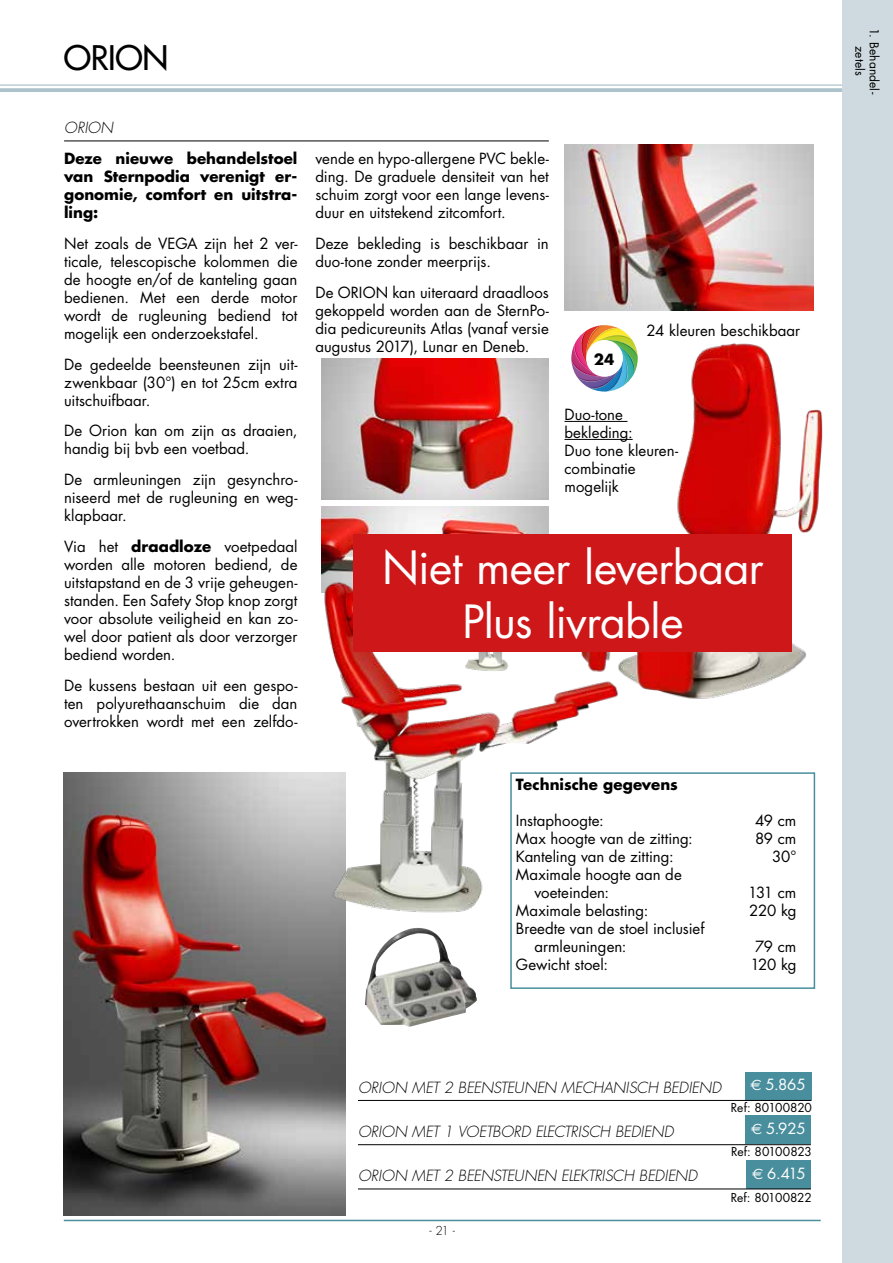
<style>
.page{position:relative;width:893px;height:1263px;background:#fff}
.page>*{position:absolute;margin:0;border:0;box-sizing:border-box;transform-origin:0 0}
.t1{font:44.55px/53.6px "Futura Std";letter-spacing:-.015em;color:#fff;text-align:center}
.t2{font:500 33px "Futura Std";letter-spacing:-.01em;color:#000}
.t3{font:15px/18px "Futura Std";color:#000;text-align:justify}
.t4{font:italic 300 15px "Futura Std";letter-spacing:-.005em;color:#000}
.t5{font:700 15px/18px "Futura Std";letter-spacing:.005em;color:#000;text-align:justify}
.t6{font:15px "Futura Std";letter-spacing:-.015em;color:#fff}
.t7{font:12px/14.4px "Futura Std";letter-spacing:.005em;color:#000;text-align:center}
.t8{font:300 12px "Futura Std";color:#000}
.s1{font-weight:700}
.s2{font-family:"Euro Sans"}
</style>
<div class="page">
<hr style="left:64px;top:1220px;width:757px;height:1px;background:#498e9c">
<div style="left:842px;top:0;width:51px;height:1263px;background:#cedae0"></div>
<svg style="left:571px;top:325px;width:49px;height:44px"></svg>
<hr style="left:0;top:84px;width:842px;height:2px;background:#acc3cb">
<svg style="left:0;top:88px;width:842px;height:4px;background:#b0c6ce"></svg>
<img style="left:64px;top:772px;width:282px;height:443px">
<img style="left:564px;top:145px;width:250px;height:166px">
<img style="left:573px;top:329px;width:250px;height:370px">
<div style="left:510px;top:772px;width:305px;height:217px;border:2px solid #498e9c"></div>
<div style="left:745px;top:1072px;width:66px;height:29px;background:#498e9c"></div>
<div style="left:746px;top:1116px;width:65px;height:28px;background:#498e9c"></div>
<div style="left:747px;top:1161px;width:64px;height:28px;background:#498e9c"></div>
<img style="left:322px;top:359px;width:227px;height:141px">
<img style="left:322px;top:507px;width:227px;height:65px">
<img style="left:322px;top:572px;width:302px;height:344px">
<img style="left:365px;top:928px;width:112px;height:99px">
<div style="left:354px;top:534px;width:438px;height:117px;background:#cd1719"></div>
<hr style="left:564px;top:421px;width:63px;height:1px;background:#000">
<hr style="left:564px;top:439px;width:69px;height:1px;background:#000">
<hr style="left:64px;top:141px;width:485px;height:1px;background:#000">
<hr style="left:358px;top:1100px;width:453px;height:1px;background:#000">
<hr style="left:358px;top:1144px;width:453px;height:1px;background:#000">
<hr style="left:358px;top:1188px;width:453px;height:1px;background:#000">
<h2 class="t2" style="left:64px;top:37px;width:106px">ORION</h2>
<p class="t4" style="left:64px;top:119px;width:51px">ORION</p>
<p class="t5" style="left:64px;top:149px;width:235px">Deze nieuwe behandelstoel van Sternpodia verenigt er&shy;gonomie, comfort en uitstra&shy;ling:</p>
<p class="t3" style="left:64px;top:234px;width:235px">Net zoals de VEGA zijn het 2 ver&shy;ticale, telescopische kolommen die de hoogte en/of de kanteling gaan bedienen. Met een derde motor wordt de rugleuning bediend tot mogelijk een onderzoekstafel.</p>
<p class="t3" style="left:64px;top:355px;width:235px">De gedeelde beensteunen zijn uit&shy;zwenkbaar (30°) en tot 25cm extra uitschuifbaar.</p>
<p class="t3" style="left:64px;top:422px;width:235px">De Orion kan om zijn as draaien, handig bij bvb een voetbad.</p>
<p class="t3" style="left:64px;top:471px;width:235px">De armleuningen zijn gesynchro&shy;niseerd met de rugleuning en weg&shy;klapbaar.</p>
<p class="t3" style="left:64px;top:537px;width:235px">Via het <span class="s1">draadloze</span> voetpedaal worden alle motoren bediend, de uitstapstand en de 3 vrije geheugen&shy;standen. Een Safety Stop knop zorgt voor absolute veiligheid en kan zo&shy;wel door patient als door verzorger bediend worden.</p>
<p class="t3" style="left:64px;top:676px;width:235px">De kussens bestaan uit een gespo&shy;ten polyurethaanschuim die dan overtrokken wordt met een zelfdo-</p>
<p class="t3" style="left:315px;top:150px;width:235px">vende en hypo-allergene PVC bekle&shy;ding. De graduele densiteit van het schuim zorgt voor een lange levens&shy;duur en uitstekend zitcomfort.</p>
<p class="t3" style="left:315px;top:234px;width:235px">Deze bekleding is beschikbaar in duo-tone zonder meerprijs.</p>
<p class="t3" style="left:315px;top:283px;width:235px">De ORION kan uiteraard draadloos gekoppeld worden aan de SternPo&shy;dia pedicureunits Atlas (vanaf versie augustus 2017), Lunar en Deneb.</p>
<p class="t5" style="left:594px;top:350px;width:22px">24</p>
<p class="t3" style="left:646px;top:321px;width:155px">24 kleuren beschikbaar</p>
<p class="t3" style="left:564px;top:406px;width:115px;text-align:left">Duo-tone bekleding:<br>Duo tone kleuren&shy;combinatie mogelijk</p>
<h1 class="t1" style="left:382px;top:542px;width:383px">Niet meer leverbaar<br>Plus livrable</h1>
<p class="t5" style="left:516px;top:775px;width:163px">Technische gegevens</p>
<p class="t3" style="left:516px;top:812px;width:89px">Instaphoogte:</p>
<p class="t3" style="left:755px;top:812px;width:43px">49 cm</p>
<p class="t3" style="left:516px;top:830px;width:178px">Max hoogte van de zitting:</p>
<p class="t3" style="left:755px;top:830px;width:43px">89 cm</p>
<p class="t3" style="left:516px;top:848px;width:159px">Kanteling van de zitting:</p>
<p class="t3" style="left:772px;top:848px;width:26px">30°</p>
<p class="t3" style="left:534px;top:866px;width:149px;text-indent:-18px">Maximale hoogte aan de voeteinden:</p>
<p class="t3" style="left:748px;top:884px;width:50px">131 cm</p>
<p class="t3" style="left:516px;top:902px;width:134px">Maximale belasting:</p>
<p class="t3" style="left:749px;top:902px;width:49px">220 kg</p>
<p class="t3" style="left:534px;top:920px;width:172px;text-indent:-18px">Breedte van de stoel inclusief armleuningen:</p>
<p class="t3" style="left:755px;top:938px;width:43px">79 cm</p>
<p class="t3" style="left:516px;top:956px;width:94px">Gewicht stoel:</p>
<p class="t3" style="left:750px;top:956px;width:47px">120 kg</p>
<p class="t4" style="left:358px;top:1078px;width:365px">ORION MET 2 BEENSTEUNEN MECHANISCH BEDIEND</p>
<p class="t4" style="left:358px;top:1122px;width:317px">ORION MET 1 VOETBORD ELECTRISCH BEDIEND</p>
<p class="t4" style="left:358px;top:1167px;width:341px">ORION MET 2 BEENSTEUNEN ELEKTRISCH BEDIEND</p>
<p class="t8" style="left:429px;top:1224px;width:27px">- 21 -</p>
<p class="t6" style="left:750px;top:1075px;width:57px"><span class="s2">€</span> 5.865</p>
<p class="t6" style="left:751px;top:1119px;width:56px"><span class="s2">€</span> 5.925</p>
<p class="t6" style="left:752px;top:1164px;width:55px"><span class="s2">€</span> 6.415</p>
<p class="t7" style="left:731px;top:1101px;width:83px">Ref: 80100820</p>
<p class="t7" style="left:731px;top:1145px;width:82px">Ref: 80100823</p>
<p class="t7" style="left:731px;top:1190px;width:83px">Ref: 80100822</p>
<p class="t7" style="left:881px;top:28px;width:68px;rotate:90deg">1. Behandel&shy;zetels</p>
</div>
